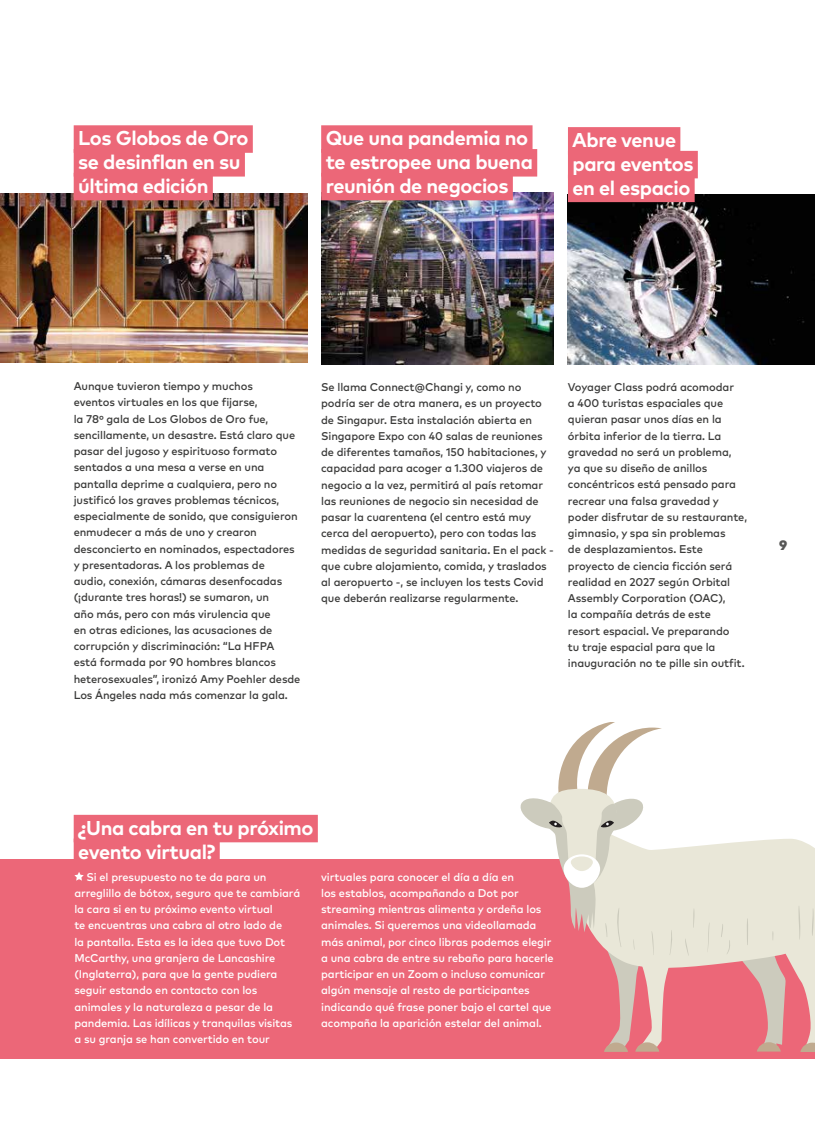
<style>
.page{position:relative;width:815px;height:1134px;background:#fff}
.page>*{position:absolute;margin:0;border:0;box-sizing:border-box;transform-origin:0 0}
.t1{font:700 20px/23.8px "Mark Pro";letter-spacing:-.02em;color:#fff}
.t2{font:900 13.75px "Mark Pro";color:#575756}
.t3{font:500 11.25px/16.2px "Mark Pro";letter-spacing:-.01em;color:#3c3c3b}
.t4{font:500 11.25px/16.2px "Mark Pro";letter-spacing:-.01em;color:#fff}
</style>
<div class="page">
<div style="left:0;top:858px;width:815px;height:200px;background:#ec6778"></div>
<svg style="left:74px;top:872px;width:10px;height:9px"></svg>
<div style="left:74px;top:815px;width:244px;height:27px;background:#ec6778"></div>
<div style="left:74px;top:838px;width:146px;height:28px;background:#ec6778"></div>
<img style="left:0;top:193px;width:307px;height:169px">
<img style="left:568px;top:195px;width:247px;height:170px">
<div style="left:568px;top:127px;width:112px;height:28px;background:#ec6778"></div>
<div style="left:568px;top:151px;width:130px;height:27px;background:#ec6778"></div>
<div style="left:568px;top:175px;width:127px;height:27px;background:#ec6778"></div>
<svg style="left:521px;top:723px;width:294px;height:329px"></svg>
<img style="left:321px;top:193px;width:233px;height:172px">
<div style="left:321px;top:125px;width:212px;height:28px;background:#ec6778"></div>
<div style="left:321px;top:149px;width:216px;height:28px;background:#ec6778"></div>
<div style="left:321px;top:173px;width:192px;height:27px;background:#ec6778"></div>
<div style="left:74px;top:125px;width:179px;height:28px;background:#ec6778"></div>
<div style="left:74px;top:149px;width:171px;height:28px;background:#ec6778"></div>
<div style="left:74px;top:173px;width:139px;height:27px;background:#ec6778"></div>
<h1 class="t1" style="left:78px;top:125px;width:172px">Los Globos de Oro se desinflan en su última edición</h1>
<h1 class="t1" style="left:326px;top:125px;width:209px">Que una pandemia no te estropee una buena reunión de negocios</h1>
<h1 class="t1" style="left:572px;top:126px;width:123px">Abre venue para eventos en el espacio</h1>
<p class="t3" style="left:74px;top:377px;width:228px">Aunque tuvieron tiempo y muchos<br>eventos virtuales en los que fijarse,<br>la 78º gala de Los Globos de Oro fue, sencillamente, un desastre. Está claro que pasar del jugoso y espirituoso formato sentados a una mesa a verse en una pantalla deprime a cualquiera, pero no justificó los graves problemas técnicos, especialmente de sonido, que consiguieron enmudecer a más de uno y crearon desconcierto en nominados, espectadores y presentadoras. A los problemas de<br>audio, conexión, cámaras desenfocadas (¡durante tres horas!) se sumaron, un<br>año más, pero con más virulencia que<br>en otras ediciones, las acusaciones de corrupción y discriminación: “La HFPA está formada por 90 hombres blancos heterosexuales”, ironizó Amy Poehler desde Los Ángeles nada más comenzar la gala.</p>
<p class="t3" style="left:568px;top:378px;width:181px">Voyager Class podrá acomodar<br>a 400 turistas espaciales que quieran pasar unos días en la órbita inferior de la tierra. La gravedad no será un problema,<br>ya que su diseño de anillos concéntricos está pensado para recrear una falsa gravedad y poder disfrutar de su restaurante, gimnasio, y spa sin problemas<br>de desplazamientos. Este proyecto de ciencia ficción será realidad en 2027 según Orbital<br>Assembly Corporation (OAC),<br>la compañía detrás de este<br>resort espacial. Ve preparando<br>tu traje espacial para que la inauguración no te pille sin outfit.</p>
<p class="t3" style="left:321px;top:378px;width:234px">Se llama Connect@Changi y, como no podría ser de otra manera, es un proyecto de Singapur. Esta instalación abierta en Singapore Expo con 40 salas de reuniones de diferentes tamaños, 150 habitaciones, y capacidad para acoger a 1.300 viajeros de negocio a la vez, permitirá al país retomar las reuniones de negocio sin necesidad de pasar la cuarentena (el centro está muy cerca del aeropuerto), pero con todas las medidas de seguridad sanitaria. En el pack - que cubre alojamiento, comida, y traslados al aeropuerto -, se incluyen los tests Covid que deberán realizarse regularmente.</p>
<p class="t2" style="left:779px;top:534px;width:10px">9</p>
<h1 class="t1" style="left:78px;top:814px;width:237px">¿Una cabra en tu próximo evento virtual?</h1>
<p class="t4" style="left:74px;top:868px;width:227px;text-indent:12px">Si el presupuesto no te da para un arreglillo de bótox, seguro que te cambiará la cara si en tu próximo evento virtual<br>te encuentras una cabra al otro lado de<br>la pantalla. Esta es la idea que tuvo Dot McCarthy, una granjera de Lancashire (Inglaterra), para que la gente pudiera seguir estando en contacto con los animales y la naturaleza a pesar de la pandemia. Las idílicas y tranquilas visitas a su granja se han convertido en tour</p>
<p class="t4" style="left:321px;top:868px;width:234px">virtuales para conocer el día a día en<br>los establos, acompañando a Dot por streaming mientras alimenta y ordeña los animales. Si queremos una videollamada más animal, por cinco libras podemos elegir a una cabra de entre su rebaño para hacerle participar en un Zoom o incluso comunicar algún mensaje al resto de participantes indicando qué frase poner bajo el cartel que acompaña la aparición estelar del animal.</p>
</div>
